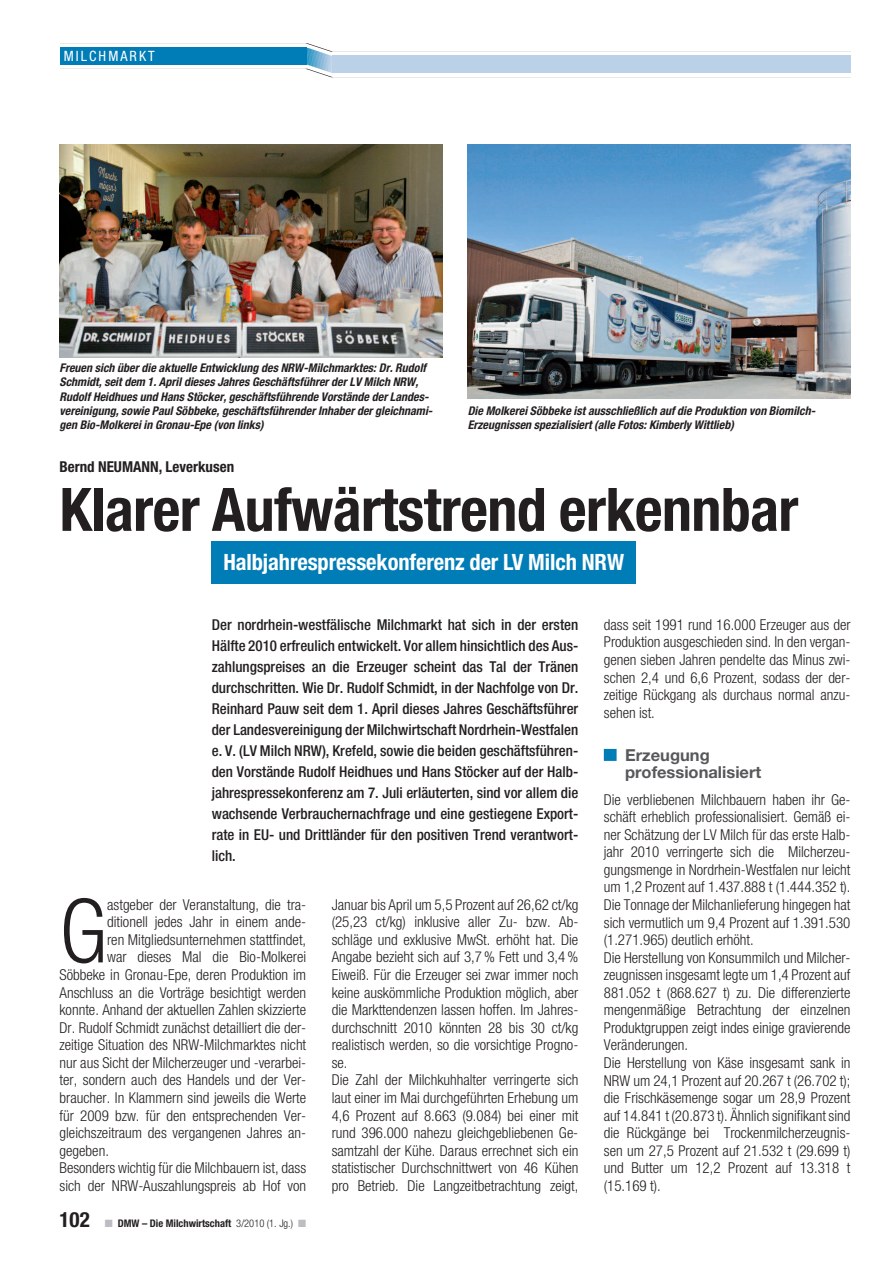
<style>
.page{position:relative;width:893px;height:1263px;background:#fff}
.page>*{position:absolute;margin:0;border:0;box-sizing:border-box;transform-origin:0 0}
.t1{font:300 condensed 88.8px "Helvetica Neue LT Pro";color:#231f20}
.t2{font:700 condensed 60px "Helvetica Neue LT Pro";letter-spacing:-.01em;color:#231f20}
.t3{font:700 condensed 22.5px "Helvetica Neue LT Pro";letter-spacing:-.005em;color:#fff}
.t4{font:700 16.5px/17.5px "Helvetica Neue LT Pro";color:#57585a}
.t5{font:300 condensed 15px/17.5px "Helvetica Neue LT Pro";color:#231f20}
.t6{font:500 condensed 15px/21px "Helvetica Neue LT Pro";color:#231f20;text-align:justify}
.t7{font:700 condensed 15px "Helvetica Neue LT Pro";color:#231f20}
.t8{font:condensed 14.25px "Helvetica Neue LT Pro";letter-spacing:.145em;color:#fff}
.t9{font:italic 700 condensed 12px/14.2px "Helvetica Neue LT Pro";color:#231f20}
.t10{font:700 condensed 10.5px "Helvetica Neue LT Pro";color:#231f20}
.s1{font-size:21px}
.s2{color:#bcbdc0}
.s3{font-weight:300}
</style>
<div class="page">
<svg style="left:60px;top:43px;width:790px;height:34px"></svg>
<div style="left:604px;top:749px;width:13px;height:12px;background:#007cb6"></div>
<div style="left:212px;top:541px;width:424px;height:43px;background:#007cb6"></div>
<img style="left:60px;top:145px;width:382px;height:212px">
<img style="left:468px;top:145px;width:382px;height:254px">
<p class="t8" style="left:64px;top:51px;width:93px">MILCHMARKT</p>
<p class="t9" style="left:60px;top:362px;width:375px">Freuen sich über die aktuelle Entwicklung des NRW-Milchmarktes: Dr. Rudolf Schmidt, seit dem 1. April dieses Jahres Geschäftsführer der LV Milch NRW, Rudolf Heidhues und Hans Stöcker, geschäftsführende Vorstände der Landes&shy;vereinigung, sowie Paul Söbbeke, geschäftsführender Inhaber der gleichnami&shy;gen Bio-Molkerei in Gronau-Epe (von links)</p>
<p class="t9" style="left:468px;top:404px;width:349px">Die Molkerei Söbbeke ist ausschließlich auf die Produktion von Biomilch-<br>Erzeugnissen spezialisiert (alle Fotos: Kimberly Wittlieb)</p>
<p class="t7" style="left:60px;top:462px;width:176px">Bernd NEUMANN, Leverkusen</p>
<h2 class="t2" style="left:60px;top:488px;width:740px">Klarer Aufwärtstrend erkennbar</h2>
<h3 class="t3" style="left:223px;top:554px;width:402px">Halbjahrespressekonferenz der LV Milch NRW</h3>
<p class="t6" style="left:212px;top:615px;width:368px">Der nordrhein-westfälische Milchmarkt hat sich in der ersten Hälfte 2010 erfreulich entwickelt. Vor allem hinsichtlich des Aus&shy;zahlungspreises an die Erzeuger scheint das Tal der Tränen durchschritten. Wie Dr. Rudolf Schmidt, in der Nachfolge von Dr.<br>Reinhard Pauw seit dem 1. April dieses Jahres Geschäftsführer der Landesvereinigung der Milchwirtschaft Nordrhein-Westfalen e. V. (LV Milch NRW), Krefeld, sowie die beiden geschäftsführen&shy;den Vorstände Rudolf Heidhues und Hans Stöcker auf der Halb&shy;jahrespressekonferenz am 7. Juli erläuterten, sind vor allem die wachsende Verbrauchernachfrage und eine gestiegene Export&shy;rate in EU- und Drittländer für den positiven Trend verantwort&shy;lich.</p>
<h1 class="t1" style="left:60px;top:899px;width:49px">G</h1>
<p class="t5" style="left:107px;top:897px;width:201px">astgeber der Veranstaltung, die tra-</p>
<p class="t5" style="left:107px;top:914px;width:201px">ditionell jedes Jahr in einem ande-</p>
<p class="t5" style="left:107px;top:932px;width:201px">ren Mitgliedsunternehmen stattfindet,</p>
<p class="t5" style="left:107px;top:949px;width:201px">war dieses Mal die Bio-Molkerei</p>
<p class="t5" style="left:60px;top:967px;width:248px">Söbbeke in Gronau-Epe, deren Produktion im</p>
<p class="t5" style="left:60px;top:985px;width:248px">Anschluss an die Vorträge besichtigt werden</p>
<p class="t5" style="left:60px;top:1002px;width:248px">konnte. Anhand der aktuellen Zahlen skizzierte</p>
<p class="t5" style="left:60px;top:1020px;width:248px">Dr. Rudolf Schmidt zunächst detailliert die der-</p>
<p class="t5" style="left:60px;top:1037px;width:248px">zeitige Situation des NRW-Milchmarktes nicht</p>
<p class="t5" style="left:60px;top:1055px;width:248px">nur aus Sicht der Milcherzeuger und -verarbei-</p>
<p class="t5" style="left:60px;top:1072px;width:248px">ter, sondern auch des Handels und der Ver-</p>
<p class="t5" style="left:60px;top:1090px;width:248px">braucher. In Klammern sind jeweils die Werte</p>
<p class="t5" style="left:60px;top:1108px;width:248px">für 2009 bzw. für den entsprechenden Ver-</p>
<p class="t5" style="left:60px;top:1125px;width:248px">gleichszeitraum des vergangenen Jahres an-</p>
<p class="t5" style="left:60px;top:1143px;width:51px">gegeben.</p>
<p class="t5" style="left:60px;top:1160px;width:248px">Besonders wichtig für die Milchbauern ist, dass</p>
<p class="t5" style="left:60px;top:1178px;width:248px">sich der NRW-Auszahlungspreis ab Hof von</p>
<p class="t10" style="left:60px;top:1219px;width:248px"><span class="s1">102</span> <span class="s2">■</span> DMW – Die Milchwirtschaft <span class="s3">3/2010 (1. Jg.)</span> <span class="s2">■</span></p>
<p class="t5" style="left:332px;top:897px;width:248px">Januar bis April um 5,5 Prozent auf 26,62 ct/kg (25,23 ct/kg) inklusive aller Zu- bzw. Ab&shy;schläge und exklusive MwSt. erhöht hat. Die Angabe bezieht sich auf 3,7% Fett und 3,4 % Eiweiß. Für die Erzeuger sei zwar immer noch keine auskömmliche Produktion möglich, aber die Markttendenzen lassen hoffen. Im Jahres&shy;durchschnitt 2010 könnten 28 bis 30 ct/kg realistisch werden, so die vorsichtige Progno&shy;se.<br>Die Zahl der Milchkuhhalter verringerte sich laut einer im Mai durchgeführten Erhebung um 4,6 Prozent auf 8.663 (9.084) bei einer mit rund 396.000 nahezu gleichgebliebenen Ge&shy;samtzahl der Kühe. Daraus errechnet sich ein statistischer Durchschnittwert von 46 Kühen pro Betrieb. Die Langzeitbetrachtung zeigt,</p>
<p class="t5" style="left:604px;top:617px;width:248px;text-align:justify">dass seit 1991 rund 16.000 Erzeuger aus der Produktion ausgeschieden sind. In den vergan&shy;genen sieben Jahren pendelte das Minus zwi&shy;schen 2,4 und 6,6 Prozent, sodass der der&shy;zeitige Rückgang als durchaus normal anzu&shy;sehen ist.</p>
<p class="t4" style="left:625px;top:748px;width:138px">Erzeugung professionalisiert</p>
<p class="t5" style="left:604px;top:792px;width:248px">Die verbliebenen Milchbauern haben ihr Ge&shy;schäft erheblich professionalisiert. Gemäß ei&shy;ner Schätzung der LV Milch für das erste Halb&shy;jahr 2010 verringerte sich die Milcherzeu&shy;gungsmenge in Nordrhein-Westfalen nur leicht um 1,2 Prozent auf 1.437.888 t (1.444.352 t).<br>Die Tonnage der Milchanlieferung hingegen hat sich vermutlich um 9,4 Prozent auf 1.391.530 (1.271.965) deutlich erhöht.<br>Die Herstellung von Konsummilch und Milcher&shy;zeugnissen insgesamt legte um 1,4 Prozent auf 881.052 t (868.627 t) zu. Die differenzierte mengenmäßige Betrachtung der einzelnen Produktgruppen zeigt indes einige gravierende Veränderungen.<br>Die Herstellung von Käse insgesamt sank in NRW um 24,1 Prozent auf 20.267 t (26.702 t); die Frischkäsemenge sogar um 28,9 Prozent auf 14.841 t (20.873 t). Ähnlich signifikant sind die Rückgänge bei Trockenmilcherzeugnis&shy;sen um 27,5 Prozent auf 21.532 t (29.699 t) und Butter um 12,2 Prozent auf 13.318 t (15.169 t).</p>
</div>
